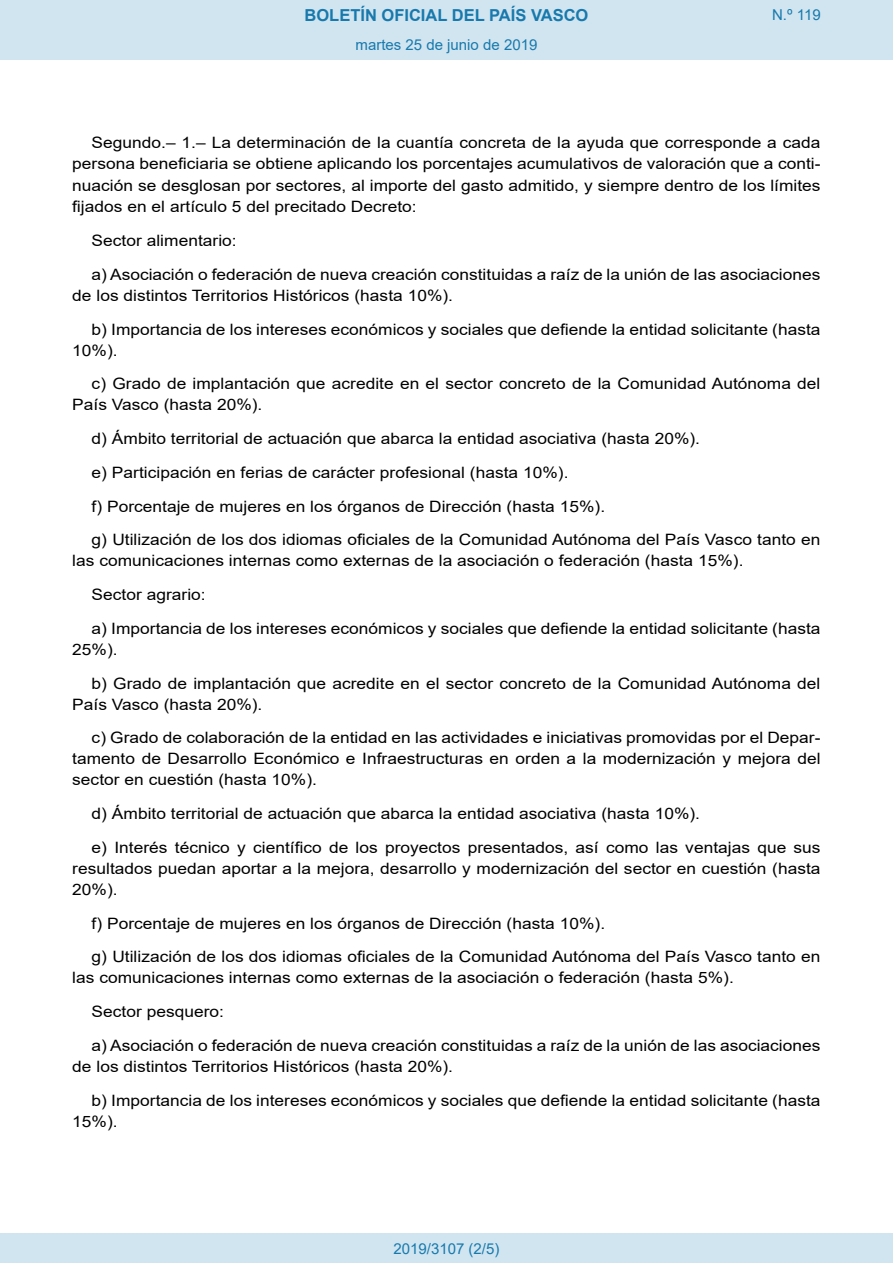
<style>
.page{position:relative;width:893px;height:1263px;background:#fff}
.page>*{position:absolute;margin:0;border:0;box-sizing:border-box;transform-origin:0 0}
.t1{font:700 16.5px "Arial";color:#1879ad}
.BOPVDetalle{font:15.6px/21px "Arial";color:#000;scale:1.11 1}
.Paginacion_Centro{font:15px "Arial";color:#1879ad}
</style>
<div class="page">
<div style="left:0;top:0;width:893px;height:60px;background:#d0e5f0"></div>
<div style="left:0;top:1233px;width:893px;height:30px;background:#d0e5f0"></div>
<p class="t1" style="left:305px;top:3px;width:285px">BOLETÍN OFICIAL DEL PAÍS VASCO</p>
<p class="Paginacion_Centro" style="left:356px;top:35px;width:183px">martes 25 de junio de 2019</p>
<p class="Paginacion_Centro" style="left:772px;top:5px;width:50px">N.º 119</p>
<p class="BOPVDetalle" style="left:72px;top:132px;width:676px;text-align:justify;text-indent:19px">Segundo.– 1.– La determinación de la cuantía concreta de la ayuda que corresponde a cada persona beneficiaria se obtiene aplicando los porcentajes acumulativos de valoración que a conti&shy;nuación se desglosan por sectores, al importe del gasto admitido, y siempre dentro de los límites fijados en el artículo 5 del precitado Decreto:</p>
<p class="BOPVDetalle" style="left:92px;top:230px;width:132px">Sector alimentario:</p>
<p class="BOPVDetalle" style="left:72px;top:264px;width:676px;text-indent:19px">a) Asociación o federación de nueva creación constituidas a raíz de la unión de las asociaciones de los distintos Territorios Históricos (hasta 10%).</p>
<p class="BOPVDetalle" style="left:72px;top:318px;width:676px;text-indent:19px">b) Importancia de los intereses económicos y sociales que defiende la entidad solicitante (hasta<br>10%).</p>
<p class="BOPVDetalle" style="left:72px;top:373px;width:675px;text-indent:19px">c) Grado de implantación que acredite en el sector concreto de la Comunidad Autónoma del<br>País Vasco (hasta 20%).</p>
<p class="BOPVDetalle" style="left:92px;top:428px;width:550px">d) Ámbito territorial de actuación que abarca la entidad asociativa (hasta 20%).</p>
<p class="BOPVDetalle" style="left:92px;top:462px;width:431px">e) Participación en ferias de carácter profesional (hasta 10%).</p>
<p class="BOPVDetalle" style="left:92px;top:495px;width:464px">f) Porcentaje de mujeres en los órganos de Dirección (hasta 15%).</p>
<p class="BOPVDetalle" style="left:72px;top:529px;width:676px;text-indent:19px">g) Utilización de los dos idiomas oficiales de la Comunidad Autónoma del País Vasco tanto en las comunicaciones internas como externas de la asociación o federación (hasta 15%).</p>
<p class="BOPVDetalle" style="left:92px;top:584px;width:104px">Sector agrario:</p>
<p class="BOPVDetalle" style="left:72px;top:618px;width:676px;text-indent:19px">a) Importancia de los intereses económicos y sociales que defiende la entidad solicitante (hasta<br>25%).</p>
<p class="BOPVDetalle" style="left:72px;top:673px;width:675px;text-indent:19px">b) Grado de implantación que acredite en el sector concreto de la Comunidad Autónoma del<br>País Vasco (hasta 20%).</p>
<p class="BOPVDetalle" style="left:72px;top:727px;width:676px;text-align:justify;text-indent:19px">c) Grado de colaboración de la entidad en las actividades e iniciativas promovidas por el Depar&shy;tamento de Desarrollo Económico e Infraestructuras en orden a la modernización y mejora del sector en cuestión (hasta 10%).</p>
<p class="BOPVDetalle" style="left:92px;top:803px;width:550px">d) Ámbito territorial de actuación que abarca la entidad asociativa (hasta 10%).</p>
<p class="BOPVDetalle" style="left:72px;top:837px;width:676px;text-align:justify;text-indent:19px">e) Interés técnico y científico de los proyectos presentados, así como las ventajas que sus resultados puedan aportar a la mejora, desarrollo y modernización del sector en cuestión (hasta 20%).</p>
<p class="BOPVDetalle" style="left:92px;top:913px;width:464px">f) Porcentaje de mujeres en los órganos de Dirección (hasta 10%).</p>
<p class="BOPVDetalle" style="left:72px;top:946px;width:676px;text-indent:19px">g) Utilización de los dos idiomas oficiales de la Comunidad Autónoma del País Vasco tanto en las comunicaciones internas como externas de la asociación o federación (hasta 5%).</p>
<p class="BOPVDetalle" style="left:92px;top:1001px;width:121px">Sector pesquero:</p>
<p class="BOPVDetalle" style="left:72px;top:1035px;width:676px;text-indent:19px">a) Asociación o federación de nueva creación constituidas a raíz de la unión de las asociaciones de los distintos Territorios Históricos (hasta 20%).</p>
<p class="BOPVDetalle" style="left:72px;top:1090px;width:676px;text-indent:19px">b) Importancia de los intereses económicos y sociales que defiende la entidad solicitante (hasta<br>15%).</p>
<p class="Paginacion_Centro" style="left:393px;top:1238px;width:107px">2019/3107 (2/5)</p>
</div>
